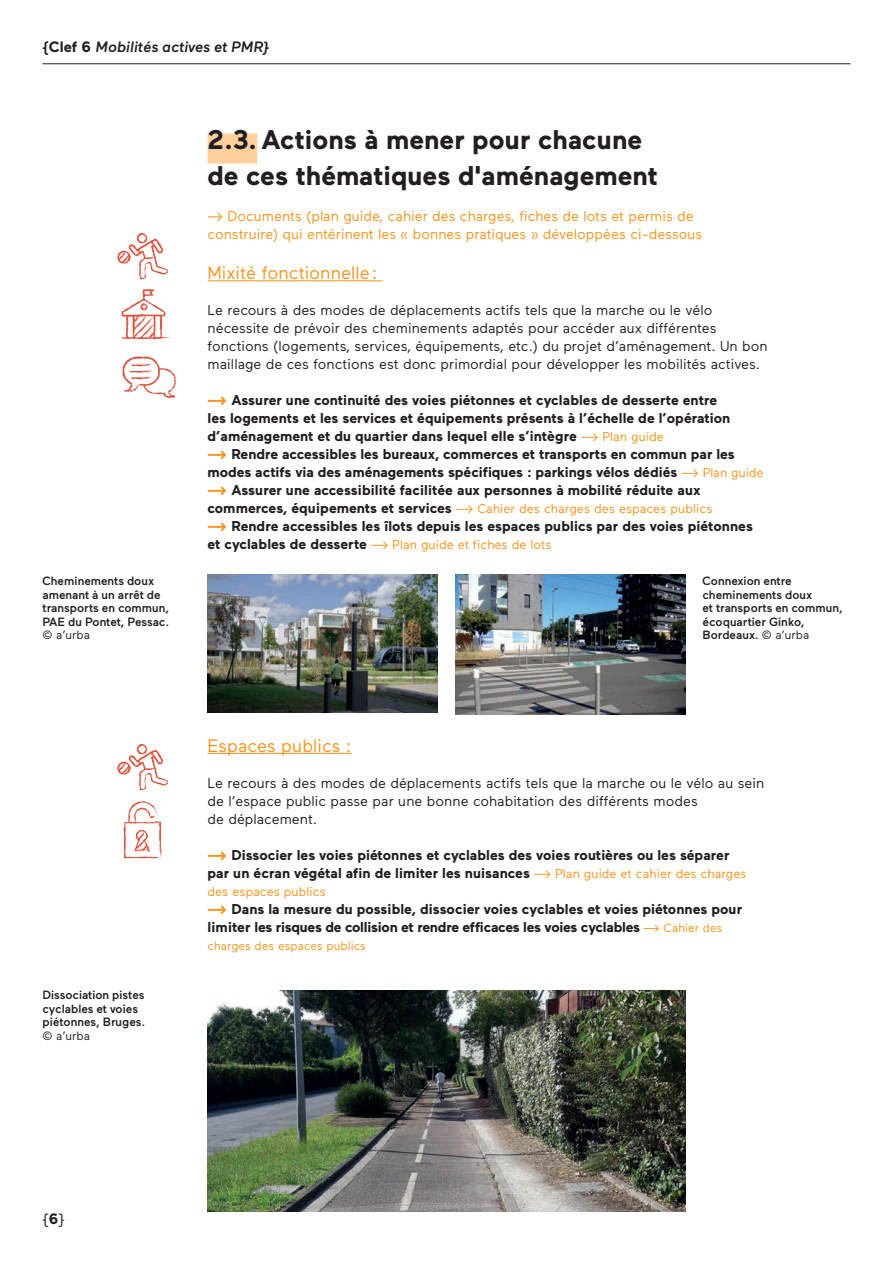
<style>
.page{position:relative;width:893px;height:1263px;background:#fff}
.page>*{position:absolute;margin:0;border:0;box-sizing:border-box;transform-origin:0 0}
.t1{font:700 27px/36px "Maax";color:#231f20}
.t2{font:18px "Maax";color:#f7931d}
.t3{font:italic 500 15px "Maax";color:#231f20}
.t4{font:15px "Maax";color:#231f20}
.t5{font:700 14.25px/18px "Maax";color:#231f20}
.t6{font:14.25px/18px "Maax";color:#231f20}
.t7{font:14.25px/18px "Maax";color:#f7931d}
.t8{font:12.75px "Maax";color:#f7931d}
.t9{font:500 12px/13.5px "Maax";color:#231f20}
.t10{font:12px "Maax";color:#f7931d}
.t11{font:12px "Maax";color:#231f20}
.s1{font-style:normal}
.s2{font-weight:700;font-style:normal}
.s3{color:#f7931d}
.s4{font-weight:400;font-size:12.75px;color:#f7931d}
.s5{font-weight:700;font-size:14.25px;color:#231f20}
.s6{font-weight:400}
.s7{font-weight:400;font-size:12px;color:#f7931d}
.s8{font-weight:700}
</style>
<div class="page">
<hr style="left:43px;top:63px;width:807px;height:1px;background:#231f20">
<div style="left:207px;top:134px;width:50px;height:30px;background:#fdd09e"></div>
<hr style="left:207px;top:280px;width:176px;height:1px;background:#f7931d">
<hr style="left:207px;top:753px;width:144px;height:1px;background:#f7931d">
<img style="left:207px;top:574px;width:231px;height:138px">
<img style="left:455px;top:574px;width:230px;height:141px">
<img style="left:207px;top:990px;width:478px;height:222px">
<img style="left:117px;top:232px;width:50px;height:37px">
<img style="left:117px;top:743px;width:51px;height:42px">
<img style="left:121px;top:269px;width:47px;height:64px">
<img style="left:121px;top:333px;width:56px;height:65px">
<img style="left:123px;top:785px;width:43px;height:74px">
<p class="t3" style="left:43px;top:39px;width:228px"><span class="s1">{</span><span class="s2">Clef 6</span> Mobilités actives et PMR}</p>
<p class="t9" style="left:43px;top:574px;width:128px">Cheminements doux amenant à un arrêt de transports en commun,<br>PAE du Pontet, Pessac.</p>
<p class="t11" style="left:43px;top:628px;width:49px">© a’urba</p>
<h1 class="t1" style="left:207px;top:121px;width:452px">2.3. Actions à mener pour chacune de ces thématiques d'aménagement</h1>
<p class="t7" style="left:207px;top:207px;width:496px">--&gt; Documents (plan guide, cahier des charges, fiches de lots et permis de construire) qui entérinent les « bonnes pratiques » développées ci-dessous</p>
<p class="t2" style="left:207px;top:263px;width:171px">Mixité fonctionnelle:</p>
<p class="t6" style="left:207px;top:301px;width:562px">Le recours à des modes de déplacements actifs tels que la marche ou le vélo nécessite de prévoir des cheminements adaptés pour accéder aux différentes fonctions (logements, services, équipements, etc.) du projet d’aménagement. Un bon maillage de ces fonctions est donc primordial pour développer les mobilités actives.</p>
<p class="t5" style="left:207px;top:391px;width:558px"><span class="s3">---&gt;</span> Assurer une continuité des voies piétonnes et cyclables de desserte entre<br>les logements et les services et équipements présents à l’échelle de l’opération d’aménagement et du quartier dans lequel elle s’intègre <span class="s4">---&gt; Plan guide<br></span><span class="s3">---&gt;</span> Rendre accessibles les bureaux, commerces et transports en commun par les modes actifs via des aménagements spécifiques : parkings vélos dédiés <span class="s4">---&gt; Plan guide </span><span class="s3">---&gt;</span> Assurer une accessibilité facilitée aux personnes à mobilité réduite aux</p>
<p class="t8" style="left:207px;top:502px;width:506px"><span class="s5">commerces, équipements et services</span> ---&gt; Cahier des charges des espaces publics</p>
<p class="t5" style="left:207px;top:517px;width:547px"><span class="s3">---&gt;</span> Rendre accessibles les îlots depuis les espaces publics par des voies piétonnes</p>
<p class="t8" style="left:207px;top:538px;width:345px"><span class="s5">et cyclables de desserte</span> ---&gt; Plan guide et fiches de lots</p>
<p class="t9" style="left:702px;top:574px;width:142px">Connexion entre cheminements doux<br>et transports en commun, écoquartier Ginko,<br>Bordeaux. <span class="s6">© a’urba</span></p>
<p class="t9" style="left:43px;top:988px;width:104px">Dissociation pistes cyclables et voies piétonnes, Bruges.</p>
<p class="t11" style="left:43px;top:1029px;width:49px">© a’urba</p>
<p class="t2" style="left:207px;top:736px;width:145px">Espaces publics :</p>
<p class="t6" style="left:207px;top:774px;width:558px">Le recours à des modes de déplacements actifs tels que la marche ou le vélo au sein de l’espace public passe par une bonne cohabitation des différents modes<br>de déplacement.</p>
<p class="t5" style="left:207px;top:846px;width:541px"><span class="s3">---&gt;</span> Dissocier les voies piétonnes et cyclables des voies routières ou les séparer par un écran végétal afin de limiter les nuisances <span class="s4">---&gt; Plan guide et cahier des charges</span></p>
<p class="t8" style="left:207px;top:884px;width:120px">des espaces publics</p>
<p class="t5" style="left:207px;top:900px;width:536px"><span class="s3">---&gt;</span> Dans la mesure du possible, dissocier voies cyclables et voies piétonnes pour limiter les risques de collision et rendre efficaces les voies cyclables <span class="s7">---&gt; Cahier des</span></p>
<p class="t10" style="left:207px;top:939px;width:160px">charges des espaces publics</p>
<p class="t4" style="left:43px;top:1210px;width:24px">{<span class="s8">6</span>}</p>
</div>
